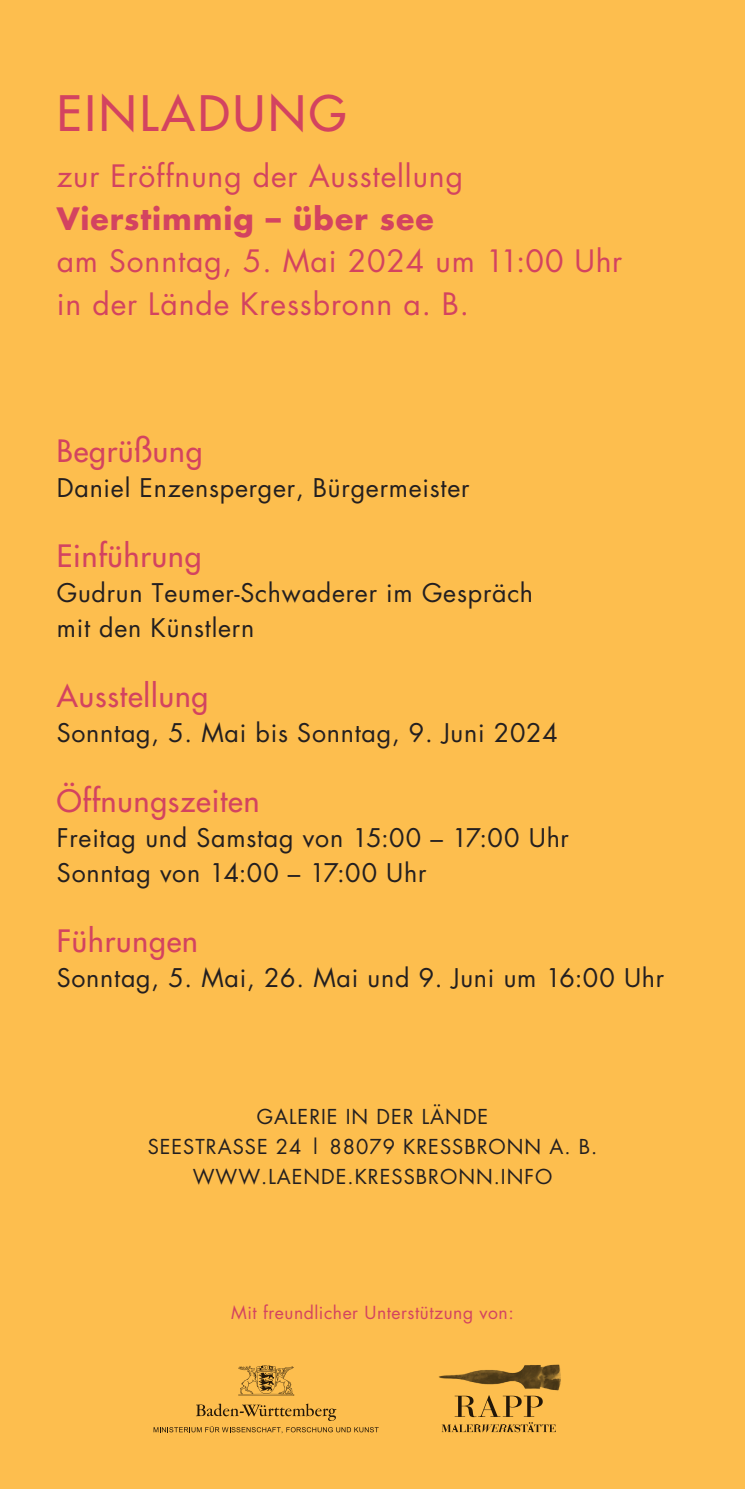
<style>
.page{position:relative;width:745px;height:1489px;background:#fff}
.page>*{position:absolute;margin:0;border:0;box-sizing:border-box;transform-origin:0 0}
.t1{font:47.5px "Futura";letter-spacing:.07em;color:#d34360}
.t2{font:30px/42.5px "Futura";letter-spacing:.03em;color:#d34360}
.t3{font:30px "Futura";letter-spacing:.03em;color:#d34360}
.t4{font:700 30px "Futura";letter-spacing:.03em;color:#d34360}
.t5{font:25px/35px "Futura";letter-spacing:.03em;color:#231f20}
.t6{font:20px/30px "Futura";letter-spacing:.05em;color:#231f20;text-align:center}
.t7{font:17.5px "Futura";letter-spacing:.03em;color:#d34360}
</style>
<div class="page">
<div style="left:0;top:0;width:744px;height:1488px;background:#fdbe4e"></div>
<svg style="left:238px;top:1365px;width:56px;height:30px"></svg>
<svg style="left:153px;top:1403px;width:225px;height:30px"></svg>
<svg style="left:441px;top:1395px;width:114px;height:37px"></svg>
<img style="left:438px;top:1364px;width:122px;height:27px">
<h1 class="t1" style="left:57px;top:82px;width:291px">EINLADUNG</h1>
<p class="t2" style="left:57px;top:155px;width:407px">zur Eröffnung der Ausstellung</p>
<p class="t4" style="left:57px;top:198px;width:378px">Vierstimmig – über see</p>
<p class="t2" style="left:57px;top:240px;width:566px">am Sonntag, 5. Mai 2024 um 11:00 Uhr in der Lände Kressbronn a. B.</p>
<p class="t3" style="left:57px;top:431px;width:147px">Begrüßung</p>
<p class="t5" style="left:57px;top:469px;width:414px">Daniel Enzensperger, Bürgermeister</p>
<p class="t3" style="left:57px;top:536px;width:146px">Einführung</p>
<p class="t5" style="left:57px;top:574px;width:477px">Gudrun Teumer-Schwaderer im Gespräch mit den Künstlern</p>
<p class="t3" style="left:57px;top:676px;width:153px">Ausstellung</p>
<p class="t5" style="left:57px;top:714px;width:502px">Sonntag, 5. Mai bis Sonntag, 9. Juni 2024</p>
<p class="t3" style="left:57px;top:781px;width:204px">Öffnungszeiten</p>
<p class="t5" style="left:57px;top:819px;width:513px">Freitag und Samstag von 15:00 – 17:00 Uhr<br>Sonntag von 14:00 – 17:00 Uhr</p>
<p class="t3" style="left:57px;top:921px;width:143px">Führungen</p>
<p class="t5" style="left:57px;top:959px;width:608px">Sonntag, 5. Mai, 26. Mai und 9. Juni um 16:00 Uhr</p>
<p class="t6" style="left:147px;top:1101px;width:451px">GALERIE IN DER LÄNDE<br>SEESTRASSE 24 | 88079 KRESSBRONN A. B.<br>WWW.LAENDE.KRESSBRONN.INFO</p>
<p class="t7" style="left:231px;top:1300px;width:284px">Mit freundlicher Unterstützung von:</p>
</div>
